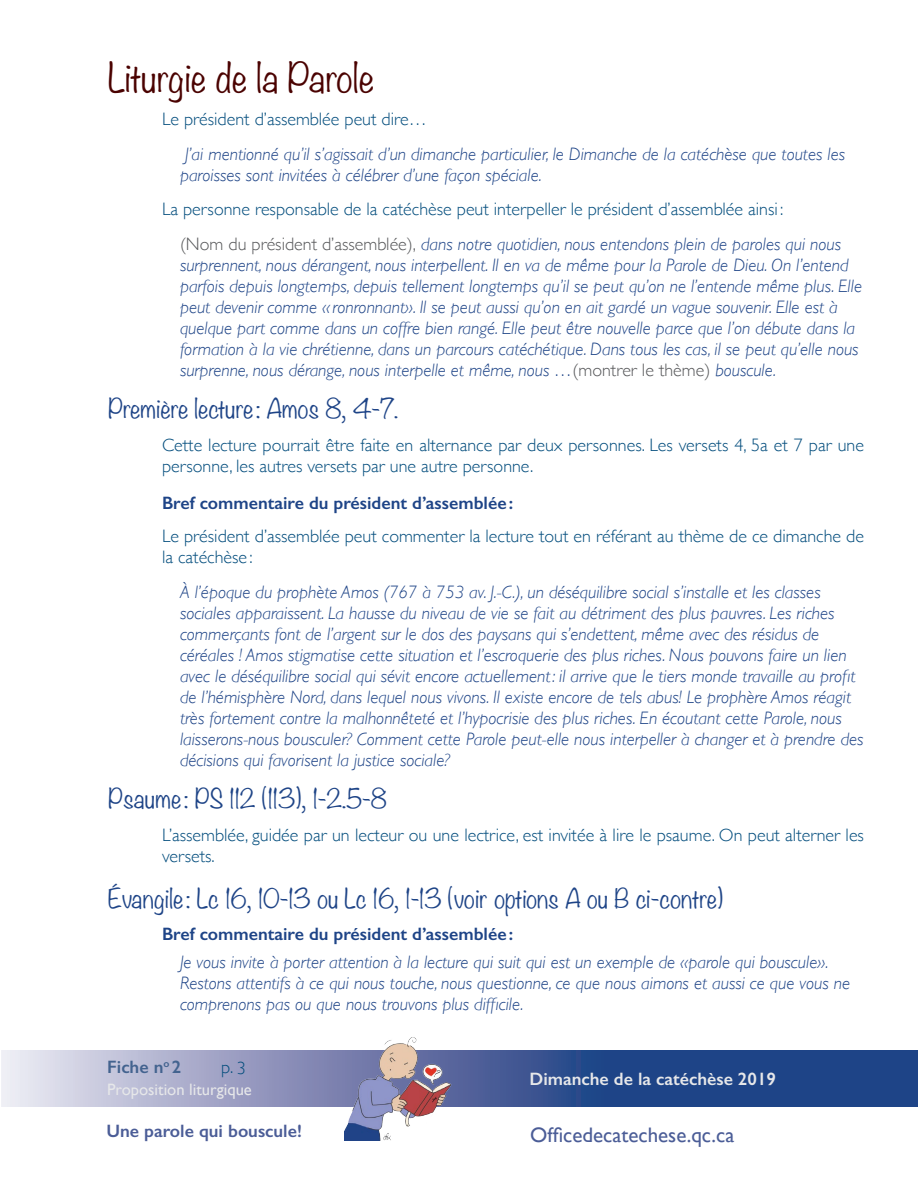
<style>
.page{position:relative;width:918px;height:1188px;background:#fff}
.page>*{position:absolute;margin:0;border:0;box-sizing:border-box;transform-origin:0 0}
.sous-titre{font:300 36px "Noteworthy";letter-spacing:-.005em;color:#4a0201}
.sous-titre_2{font:300 24px "Noteworthy";color:#1e4487}
.t1{font:21px "Gill Sans";color:#4b5d97}
.tx_ital_-_tx-parlé{font:italic 300 18px/21px "Gill Sans";color:#1e4487}
.tx_reg{font:300 18px/21px "Gill Sans";color:#034d7d}
.sous-titre_4{font:600 18px "Gill Sans";color:#1e4487}
.t2{font:600 18px "Gill Sans";color:#e6e7e9}
.t3{font:600 18px "Gill Sans";color:#4b5d97}
.t4{font:600 18px "Gill Sans";color:#43638f}
.t5{font:16.5px "Gill Sans";color:#e6e7e9}
.s1{font-style:normal;color:#57585a}
</style>
<div class="page">
<svg style="left:2px;top:1050px;width:916px;height:57px;background:#6276a7"></svg>
<img style="left:344px;top:1037px;width:108px;height:104px">
<p class="sous-titre" style="left:108px;top:46px;width:267px">Liturgie de la Parole</p>
<p class="tx_reg" style="left:162px;top:108px;width:266px">Le président d’assemblée peut dire…</p>
<p class="tx_ital_-_tx-parlé" style="left:180px;top:143px;width:667px">J’ai mentionné qu’il s’agissait d’un dimanche particulier, le Dimanche de la catéchèse que toutes les paroisses sont invitées à célébrer d’une façon spéciale.</p>
<p class="tx_reg" style="left:162px;top:198px;width:623px">La personne responsable de la catéchèse peut interpeller le président d’assemblée ainsi :</p>
<p class="tx_ital_-_tx-parlé" style="left:180px;top:233px;width:684px"><span class="s1">(Nom du président d’assemblée),</span> dans notre quotidien, nous entendons plein de paroles qui nous surprennent, nous dérangent, nous interpellent. Il en va de même pour la Parole de Dieu. On l’entend parfois depuis longtemps, depuis tellement longtemps qu’il se peut qu’on ne l’entende même plus. Elle peut devenir comme « ronronnant». Il se peut aussi qu’on en ait gardé un vague souvenir. Elle est à quelque part comme dans un coffre bien rangé. Elle peut être nouvelle parce que l’on débute dans la formation à la vie chrétienne, dans un parcours catéchétique. Dans tous les cas, il se peut qu’elle nous surprenne, nous dérange, nous interpelle et même, nous …<span class="s1">(montrer le thème)</span> bouscule.</p>
<p class="sous-titre_2" style="left:108px;top:387px;width:292px">Première lecture : Amos 8, 4-7.</p>
<p class="tx_reg" style="left:162px;top:433px;width:703px">Cette lecture pourrait être faite en alternance par deux personnes. Les versets 4, 5a et 7 par une personne, les autres versets par une autre personne.</p>
<p class="sous-titre_4" style="left:162px;top:492px;width:353px">Bref commentaire du président d’assemblée:</p>
<p class="tx_reg" style="left:162px;top:525px;width:704px">Le président d’assemblée peut commenter la lecture tout en référant au thème de ce dimanche de la catéchèse :</p>
<p class="tx_ital_-_tx-parlé" style="left:180px;top:581px;width:685px">À l’époque du prophète Amos (767 à 753 av. J.-C.), un déséquilibre social s’installe et les classes sociales apparaissent. La hausse du niveau de vie se fait au détriment des plus pauvres. Les riches commerçants font de l’argent sur le dos des paysans qui s’endettent, même avec des résidus de céréales ! Amos stigmatise cette situation et l’escroquerie des plus riches. Nous pouvons faire un lien avec le déséquilibre social qui sévit encore actuellement: il arrive que le tiers monde travaille au profit de l’hémisphère Nord, dans lequel nous vivons. Il existe encore de tels abus! Le prophère Amos réagit très fortement contre la malhonnêteté et l’hypocrisie des plus riches. En écoutant cette Parole, nous laisserons-nous bousculer? Comment cette Parole peut-elle nous interpeller à changer et à prendre des décisions qui favorisent la justice sociale?</p>
<p class="sous-titre_2" style="left:108px;top:777px;width:280px">Psaume : PS 112 (113), 1-2.5-8</p>
<p class="tx_reg" style="left:162px;top:823px;width:703px">L’assemblée, guidée par un lecteur ou une lectrice, est invitée à lire le psaume. On peut alterner les versets.</p>
<p class="sous-titre_2" style="left:108px;top:878px;width:617px">Évangile : Lc 16, 10-13 ou Lc 16, 1-13 (voir options A ou B ci-contre)</p>
<p class="sous-titre_4" style="left:162px;top:923px;width:353px">Bref commentaire du président d’assemblée:</p>
<p class="tx_ital_-_tx-parlé" style="left:180px;top:952px;width:672px">Je vous invite à porter attention à la lecture qui suit qui est un exemple de «parole qui bouscule».<br>Restons attentifs à ce qui nous touche, nous questionne, ce que nous aimons et aussi ce que vous ne comprenons pas ou que nous trouvons plus difficile.</p>
<p class="t4" style="left:107px;top:1056px;width:75px">Fiche n<sup>o</sup> 2</p>
<p class="tx_reg" style="left:221px;top:1056px;width:26px">p.3</p>
<p class="t5" style="left:107px;top:1080px;width:146px">Proposition liturgique</p>
<p class="t2" style="left:530px;top:1068px;width:248px">Dimanche de la catéchèse 2019</p>
<p class="t3" style="left:106px;top:1120px;width:197px">Une parole qui bouscule!</p>
<p class="t1" style="left:530px;top:1123px;width:206px">Officedecatechese.qc.ca</p>
</div>
